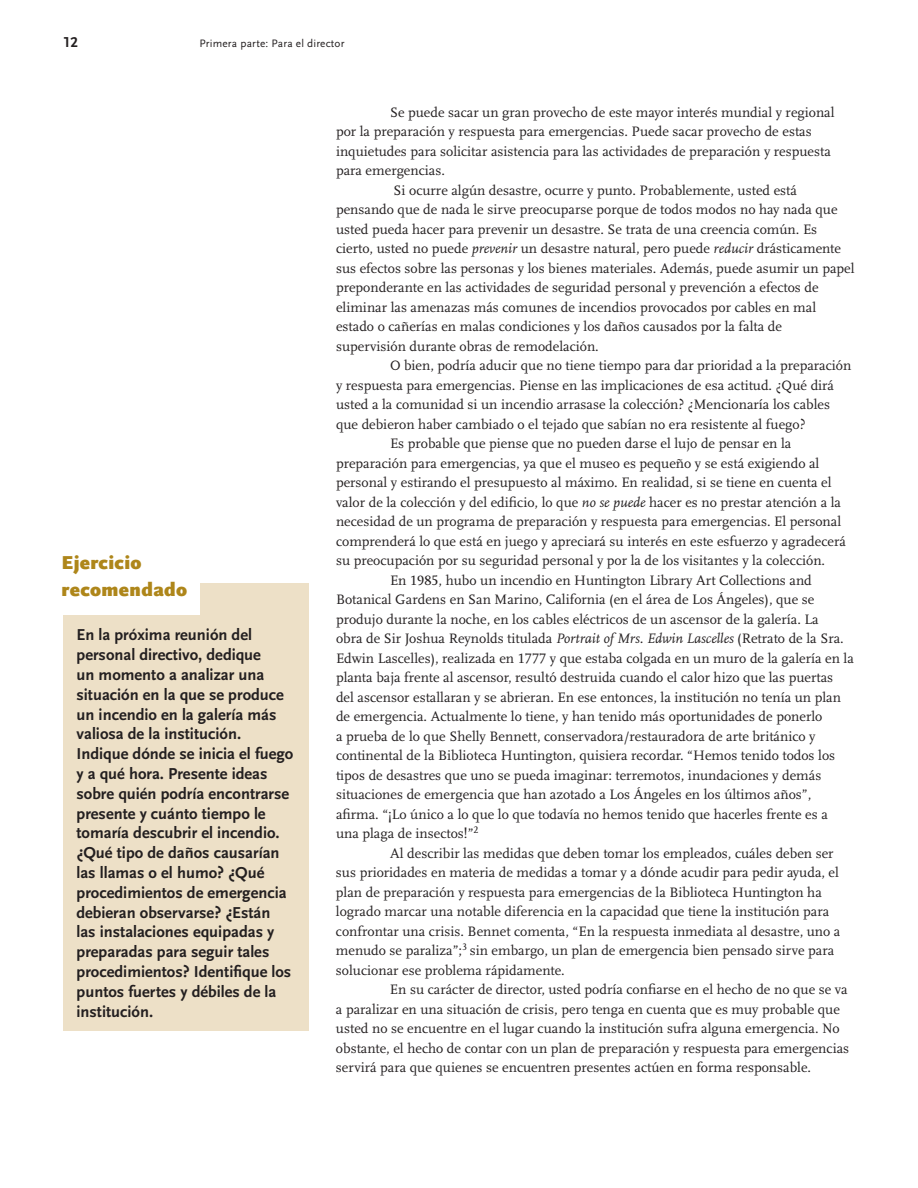
<style>
.page{position:relative;width:918px;height:1188px;background:#fff}
.page>*{position:absolute;margin:0;border:0;box-sizing:border-box;transform-origin:0 0}
.t1{font:19.5px/27px "Scala Sans Blk Os F";letter-spacing:.02em;color:#ae861a}
.t2{font:16.5px/19.8px "Scala Sans Bld";color:#231f20}
.t3{font:15px "Scala Sans Bld";color:#231f20}
.t4{font:14.25px "Scala Rmn";color:#231f20}
.t5{font:11.25px "Scala Sans Rmn";letter-spacing:.015em;color:#231f20}
.s1{font-family:"Scala Itl"}
</style>
<div class="page">
<div style="left:64px;top:583px;width:245px;height:448px;background:#ede0c7"></div>
<div style="left:30px;top:556px;width:170px;height:59px;background:#fff"></div>
<p class="t3" style="left:63px;top:33px;width:16px">12</p>
<p class="t5" style="left:200px;top:37px;width:147px">Primera parte: Para el director</p>
<p class="t1" style="left:62px;top:549px;width:127px">Ejercicio recomendado</p>
<p class="t2" style="left:76px;top:625px;width:218px">En la próxima reunión del personal directivo, dedique<br>un momento a analizar una situación en la que se produce un incendio en la galería más valiosa de la institución.<br>Indique dónde se inicia el fuego y a qué hora. Presente ideas sobre quién podría encontrarse presente y cuánto tiempo le tomaría descubrir el incendio. ¿Qué tipo de daños causarían las llamas o el humo? ¿Qué procedimientos de emergencia debieran observarse? ¿Están las instalaciones equipadas y preparadas para seguir tales procedimientos? Identifique los puntos fuertes y débiles de la institución.</p>
<p class="t4" style="left:390px;top:103px;width:446px">Se puede sacar un gran provecho de este mayor interés mundial y regional</p>
<p class="t4" style="left:336px;top:123px;width:477px">por la preparación y respuesta para emergencias. Puede sacar provecho de estas</p>
<p class="t4" style="left:336px;top:142px;width:496px">inquietudes para solicitar asistencia para las actividades de preparación y respuesta</p>
<p class="t4" style="left:336px;top:162px;width:111px">para emergencias.</p>
<p class="t4" style="left:394px;top:181px;width:405px">Si ocurre algún desastre, ocurre y punto. Probablemente, usted está</p>
<p class="t4" style="left:336px;top:201px;width:503px">pensando que de nada le sirve preocuparse porque de todos modos no hay nada que</p>
<p class="t4" style="left:336px;top:220px;width:483px">usted pueda hacer para prevenir un desastre. Se trata de una creencia común. Es</p>
<p class="t4" style="left:336px;top:240px;width:507px">cierto, usted no puede <span class="s1">prevenir</span> un desastre natural, pero puede <span class="s1">reducir</span> drásticamente</p>
<p class="t4" style="left:336px;top:259px;width:520px">sus efectos sobre las personas y los bienes materiales. Además, puede asumir un papel</p>
<p class="t4" style="left:336px;top:279px;width:484px">preponderante en las actividades de seguridad personal y prevención a efectos de</p>
<p class="t4" style="left:336px;top:298px;width:482px">eliminar las amenazas más comunes de incendios provocados por cables en mal</p>
<p class="t4" style="left:336px;top:318px;width:447px">estado o cañerías en malas condiciones y los daños causados por la falta de</p>
<p class="t4" style="left:336px;top:337px;width:264px">supervisión durante obras de remodelación.</p>
<p class="t4" style="left:390px;top:357px;width:463px">O bien, podría aducir que no tiene tiempo para dar prioridad a la preparación</p>
<p class="t4" style="left:336px;top:376px;width:500px">y respuesta para emergencias. Piense en las implicaciones de esa actitud. ¿Qué dirá</p>
<p class="t4" style="left:336px;top:396px;width:496px">usted a la comunidad si un incendio arrasase la colección? ¿Mencionaría los cables</p>
<p class="t4" style="left:336px;top:415px;width:471px">que debieron haber cambiado o el tejado que sabían no era resistente al fuego?</p>
<p class="t4" style="left:390px;top:435px;width:403px">Es probable que piense que no pueden darse el lujo de pensar en la</p>
<p class="t4" style="left:336px;top:454px;width:485px">preparación para emergencias, ya que el museo es pequeño y se está exigiendo al</p>
<p class="t4" style="left:336px;top:474px;width:497px">personal y estirando el presupuesto al máximo. En realidad, si se tiene en cuenta el</p>
<p class="t4" style="left:336px;top:493px;width:507px">valor de la colección y del edificio, lo que <span class="s1">no se puede</span> hacer es no prestar atención a la</p>
<p class="t4" style="left:336px;top:513px;width:507px">necesidad de un programa de preparación y respuesta para emergencias. El personal</p>
<p class="t4" style="left:336px;top:532px;width:511px">comprenderá lo que está en juego y apreciará su interés en este esfuerzo y agradecerá</p>
<p class="t4" style="left:336px;top:552px;width:491px">su preocupación por su seguridad personal y por la de los visitantes y la colección.</p>
<p class="t4" style="left:390px;top:571px;width:423px">En 1985, hubo un incendio en Huntington Library Art Collections and</p>
<p class="t4" style="left:336px;top:591px;width:480px">Botanical Gardens en San Marino, California (en el área de Los Ángeles), que se</p>
<p class="t4" style="left:336px;top:610px;width:484px">produjo durante la noche, en los cables eléctricos de un ascensor de la galería. La</p>
<p class="t4" style="left:336px;top:630px;width:509px">obra de Sir Joshua Reynolds titulada <span class="s1">Portrait of Mrs. Edwin Lascelles</span> (Retrato de la Sra.</p>
<p class="t4" style="left:336px;top:649px;width:519px">Edwin Lascelles), realizada en 1777 y que estaba colgada en un muro de la galería en la</p>
<p class="t4" style="left:336px;top:669px;width:499px">planta baja frente al ascensor, resultó destruida cuando el calor hizo que las puertas</p>
<p class="t4" style="left:336px;top:688px;width:507px">del ascensor estallaran y se abrieran. En ese entonces, la institución no tenía un plan</p>
<p class="t4" style="left:336px;top:708px;width:488px">de emergencia. Actualmente lo tiene, y han tenido más oportunidades de ponerlo</p>
<p class="t4" style="left:336px;top:727px;width:481px">a prueba de lo que Shelly Bennett, conservadora/restauradora de arte británico y</p>
<p class="t4" style="left:336px;top:747px;width:501px">continental de la Biblioteca Huntington, quisiera recordar. “Hemos tenido todos los</p>
<p class="t4" style="left:336px;top:766px;width:487px">tipos de desastres que uno se pueda imaginar: terremotos, inundaciones y demás</p>
<p class="t4" style="left:336px;top:786px;width:477px">situaciones de emergencia que han azotado a Los Ángeles en los últimos años”,</p>
<p class="t4" style="left:336px;top:805px;width:493px">afirma. “¡Lo único a lo que lo que todavía no hemos tenido que hacerles frente es a</p>
<p class="t4" style="left:336px;top:825px;width:144px">una plaga de insectos!”<sup>2</sup></p>
<p class="t4" style="left:390px;top:844px;width:445px">Al describir las medidas que deben tomar los empleados, cuáles deben ser</p>
<p class="t4" style="left:336px;top:864px;width:505px">sus prioridades en materia de medidas a tomar y a dónde acudir para pedir ayuda, el</p>
<p class="t4" style="left:336px;top:883px;width:487px">plan de preparación y respuesta para emergencias de la Biblioteca Huntington ha</p>
<p class="t4" style="left:336px;top:903px;width:495px">logrado marcar una notable diferencia en la capacidad que tiene la institución para</p>
<p class="t4" style="left:336px;top:922px;width:506px">confrontar una crisis. Bennet comenta, “En la respuesta inmediata al desastre, uno a</p>
<p class="t4" style="left:336px;top:942px;width:500px">menudo se paraliza”;<sup>3</sup> sin embargo, un plan de emergencia bien pensado sirve para</p>
<p class="t4" style="left:336px;top:961px;width:230px">solucionar ese problema rápidamente.</p>
<p class="t4" style="left:390px;top:981px;width:459px">En su carácter de director, usted podría confiarse en el hecho de no que se va</p>
<p class="t4" style="left:336px;top:1000px;width:505px">a paralizar en una situación de crisis, pero tenga en cuenta que es muy probable que</p>
<p class="t4" style="left:336px;top:1020px;width:505px">usted no se encuentre en el lugar cuando la institución sufra alguna emergencia. No</p>
<p class="t4" style="left:336px;top:1039px;width:515px">obstante, el hecho de contar con un plan de preparación y respuesta para emergencias</p>
<p class="t4" style="left:336px;top:1059px;width:477px">servirá para que quienes se encuentren presentes actúen en forma responsable.</p>
</div>
